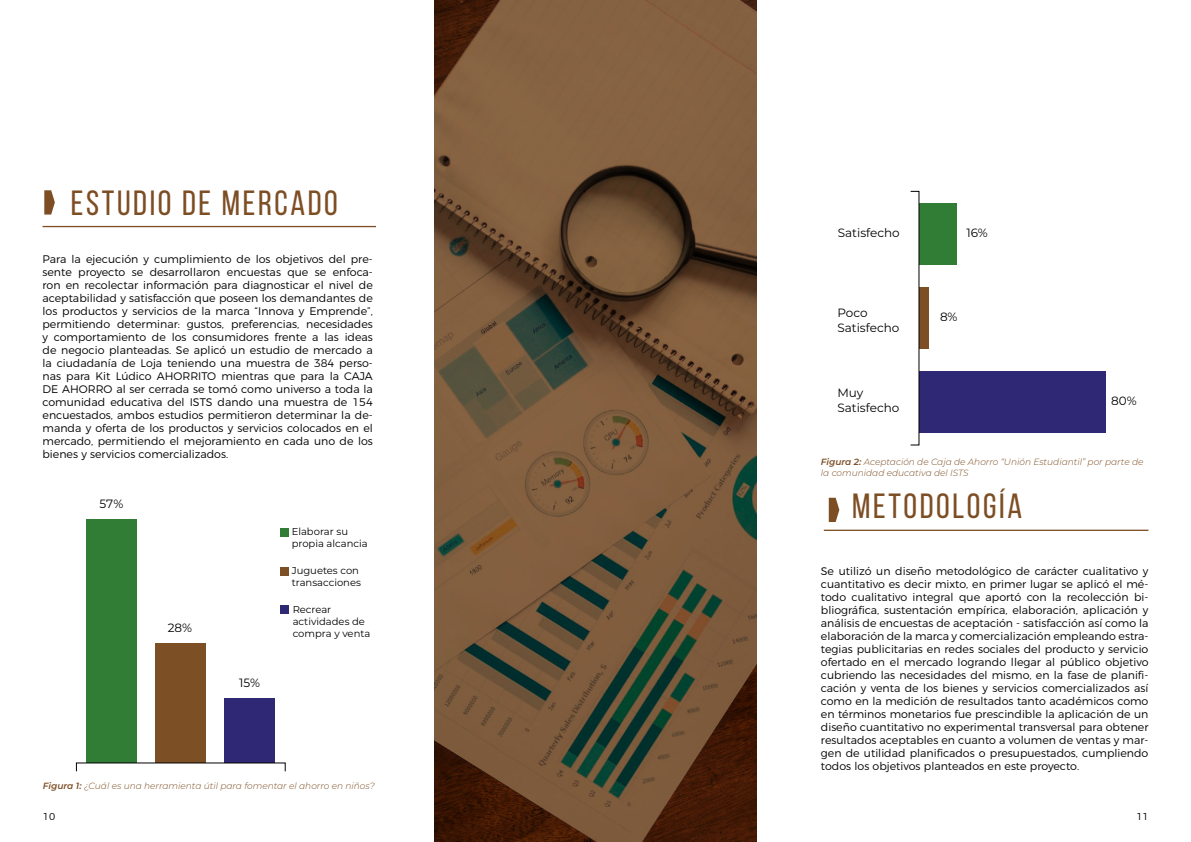
<style>
.page{position:relative;width:1191px;height:842px;background:#fff}
.page>*{position:absolute;margin:0;border:0;box-sizing:border-box;transform-origin:0 0}
.t1{font:35px "Bebas Neue";letter-spacing:.075em;color:#7d4e24}
.t2{font:12px/14.4px "Montserrat";color:#000}
.t3{font:300 11px/13px "Montserrat";color:#000;text-align:justify}
.t4{font:10px/12px "Montserrat";color:#000}
.t5{font:300 10px "Montserrat";color:#000}
.t6{font:italic 300 9px/10.8px "Montserrat";color:#7d4e24}
.s1{font-weight:600}
</style>
<div class="page">
<hr style="left:43px;top:226px;width:333px;height:1px;background:#7d4e24">
<svg style="left:44px;top:190px;width:11px;height:25px"></svg>
<hr style="left:823px;top:530px;width:325px;height:1px;background:#7d4e24">
<svg style="left:828px;top:498px;width:11px;height:24px"></svg>
<svg style="left:434px;top:0;width:322px;height:842px;fill:#7f5d3e"></svg>
<div style="left:86px;top:520px;width:51px;height:243px;background:#317d36"></div>
<div style="left:155px;top:643px;width:51px;height:120px;background:#7d4f25"></div>
<div style="left:224px;top:698px;width:51px;height:65px;background:#2f2875"></div>
<div style="left:280px;top:528px;width:9px;height:8px;background:#317d36"></div>
<div style="left:280px;top:567px;width:9px;height:8px;background:#7d4f25"></div>
<div style="left:280px;top:606px;width:9px;height:8px;background:#2f2875"></div>
<div style="left:919px;top:203px;width:37px;height:62px;background:#317d36"></div>
<div style="left:919px;top:287px;width:9px;height:61px;background:#7d4f25"></div>
<div style="left:919px;top:371px;width:186px;height:61px;background:#2f2875"></div>
<h1 class="t1" style="left:71px;top:183px;width:268px">ESTUDIO DE MERCADO</h1>
<p class="t3" style="left:43px;top:251px;width:332px">Para la ejecución y cumplimiento de los objetivos del pre&shy;sente proyecto se desarrollaron encuestas que se enfoca&shy;ron en recolectar información para diagnosticar el nivel de aceptabilidad y satisfacción que poseen los demandantes de los productos y servicios de la marca “Innova y Emprende”, permitiendo determinar: gustos, preferencias, necesidades y comportamiento de los consumidores frente a las ideas de negocio planteadas. Se aplicó un estudio de mercado a la ciudadanía de Loja teniendo una muestra de 384 perso&shy;nas para Kit Lúdico AHORRITO mientras que para la CAJA DE AHORRO al ser cerrada se tomó como universo a toda la comunidad educativa del ISTS dando una muestra de 154 encuestados, ambos estudios permitieron determinar la de&shy;manda y oferta de los productos y servicios colocados en el mercado, permitiendo el mejoramiento en cada uno de los bienes y servicios comercializados.</p>
<p class="t2" style="left:100px;top:496px;width:25px">57%</p>
<p class="t2" style="left:168px;top:620px;width:26px">28%</p>
<p class="t2" style="left:239px;top:676px;width:22px">15%</p>
<p class="t4" style="left:292px;top:525px;width:78px">Elaborar su propia alcancia</p>
<p class="t4" style="left:292px;top:564px;width:71px">Juguetes con transacciones</p>
<p class="t4" style="left:293px;top:603px;width:79px">Recrear actividades de compra y venta</p>
<p class="t6" style="left:43px;top:780px;width:333px"><span class="s1">Figura 1:</span> ¿Cuál es una herramienta útil para fomentar el ahorro en niños?</p>
<p class="t2" style="left:838px;top:225px;width:63px">Satisfecho</p>
<p class="t2" style="left:966px;top:225px;width:23px">16%</p>
<p class="t2" style="left:837px;top:305px;width:63px">Poco<br>Satisfecho</p>
<p class="t2" style="left:837px;top:385px;width:63px">Muy<br>Satisfecho</p>
<p class="t2" style="left:940px;top:309px;width:19px">8%</p>
<p class="t2" style="left:1111px;top:393px;width:27px">80%</p>
<p class="t6" style="left:821px;top:456px;width:324px"><span class="s1">Figura 2:</span> Aceptación de Caja de Ahorro “Unión Estudiantil” por parte de la comunidad educativa del ISTS</p>
<h1 class="t1" style="left:852px;top:487px;width:171px">METODOLOGÍA</h1>
<p class="t3" style="left:821px;top:563px;width:329px">Se utilizó un diseño metodológico de carácter cualitativo y cuantitativo es decir mixto, en primer lugar se aplicó el mé&shy;todo cualitativo integral que aportó con la recolección bi&shy;bliográfica, sustentación empírica, elaboración, aplicación y análisis de encuestas de aceptación - satisfacción así como la elaboración de la marca y comercialización empleando estra&shy;tegias publicitarias en redes sociales del producto y servicio ofertado en el mercado logrando llegar al público objetivo cubriendo las necesidades del mismo, en la fase de planifi&shy;cación y venta de los bienes y servicios comercializados así como en la medición de resultados tanto académicos como en términos monetarios fue prescindible la aplicación de un diseño cuantitativo no experimental transversal para obtener resultados aceptables en cuanto a volumen de ventas y mar&shy;gen de utilidad planificados o presupuestados, cumpliendo todos los objetivos planteados en este proyecto.</p>
<p class="t5" style="left:43px;top:809px;width:14px">10</p>
<p class="t5" style="left:1136px;top:809px;width:14px">11</p>
</div>
